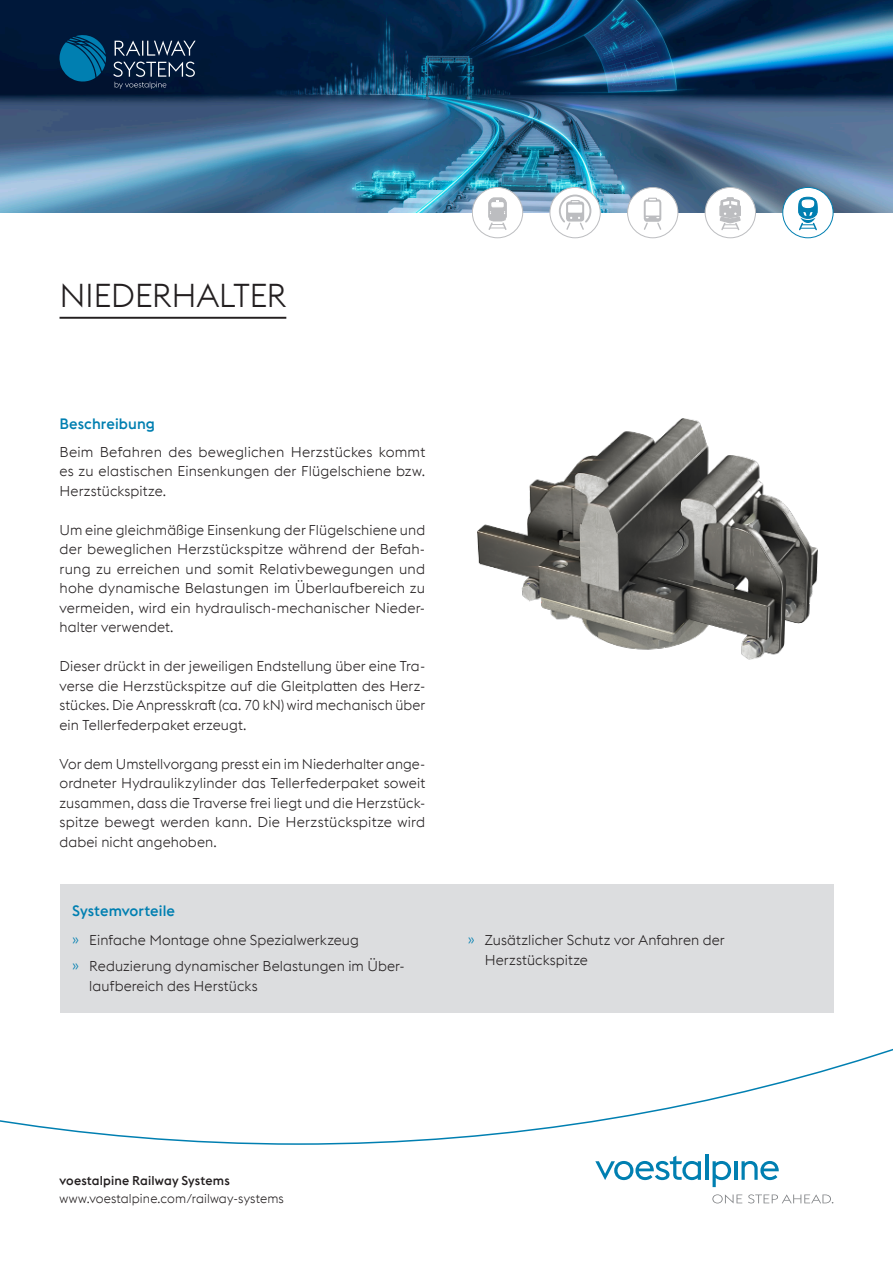
<style>
.page{position:relative;width:893px;height:1263px;background:#fff}
.page>*{position:absolute;margin:0;border:0;box-sizing:border-box;transform-origin:0 0}
.HL-1-schwarz{font:300 33px "voestalpine";letter-spacing:-.015em;color:#231f20}
.Sub-HL-2-boe-Spalten{font:500 15px "voestalpine";letter-spacing:.005em;color:#007fb1}
.Sub-HL-2-boe{font:500 15px "voestalpine";letter-spacing:.005em;color:#007fb1}
.Copy{font:300 14.25px/19.5px "voestalpine";letter-spacing:.01em;color:#231f20;text-align:justify}
.t1{font:300 12.75px "voestalpine";letter-spacing:.01em;color:#231f20}
.t2{font:500 12.75px "voestalpine";letter-spacing:.01em;color:#231f20}
.s1{color:#007fb1}
</style>
<div class="page">
<svg style="left:0;top:1048px;width:893px;height:97px"></svg>
<svg style="left:595px;top:1156px;width:106px;height:24px"></svg>
<hr style="left:705px;top:1154px;width:3px;height:26px;background:#007fb1">
<svg style="left:713px;top:1161px;width:18px;height:26px"></svg>
<hr style="left:734px;top:1161px;width:3px;height:19px;background:#007fb1">
<svg style="left:741px;top:1161px;width:38px;height:19px"></svg>
<svg style="left:712px;top:1194px;width:30px;height:9px"></svg>
<svg style="left:748px;top:1194px;width:85px;height:9px"></svg>
<img style="left:0;top:0;width:893px;height:213px">
<svg style="left:59px;top:34px;width:47px;height:48px;background:#005985"></svg>
<svg style="left:115px;top:41px;width:81px;height:15px"></svg>
<svg style="left:113px;top:62px;width:82px;height:27px;background:#273954"></svg>
<div style="left:60px;top:884px;width:773px;height:128px;background:#dcdddf"></div>
<hr style="left:60px;top:317px;width:226px;height:2px;background:#231f20">
<img style="left:477px;top:419px;width:340px;height:240px">
<div style="left:472px;top:187px;width:51px;height:51px;background:#fff;border-radius:50%"></div>
<div style="left:472px;top:187px;width:51px;height:51px;border:1px solid #bcbdc0;border-radius:50%"></div>
<svg style="left:488px;top:197px;width:19px;height:33px"></svg>
<div style="left:550px;top:187px;width:50px;height:51px;background:#fff;border-radius:50%"></div>
<div style="left:550px;top:187px;width:51px;height:51px;border:1px solid #bcbdc0;border-radius:50%"></div>
<svg style="left:558px;top:194px;width:34px;height:37px"></svg>
<div style="left:628px;top:187px;width:50px;height:51px;background:#fff;border-radius:50%"></div>
<div style="left:627px;top:187px;width:51px;height:51px;border:1px solid #bcbdc0;border-radius:50%"></div>
<svg style="left:643px;top:198px;width:19px;height:32px"></svg>
<div style="left:705px;top:187px;width:50px;height:51px;background:#fff;border-radius:50%"></div>
<div style="left:705px;top:187px;width:51px;height:51px;border:1px solid #bcbdc0;border-radius:50%"></div>
<svg style="left:720px;top:197px;width:21px;height:33px"></svg>
<div style="left:783px;top:187px;width:50px;height:51px;background:#fff;border-radius:50%"></div>
<div style="left:782px;top:187px;width:51px;height:51px;border:1px solid #007fb1;border-radius:50%"></div>
<svg style="left:798px;top:196px;width:20px;height:35px"></svg>
<p class="HL-1-schwarz" style="left:60px;top:277px;width:228px">NIEDERHALTER</p>
<p class="Sub-HL-2-boe" style="left:60px;top:414px;width:97px">Beschreibung</p>
<p class="Copy" style="left:60px;top:442px;width:367px">Beim Befahren des beweglichen Herzstückes kommt es zu elastischen Einsenkungen der Flügelschiene bzw.<br>Herzstückspitze.</p>
<p class="Copy" style="left:60px;top:520px;width:367px">Um eine gleichmäßige Einsenkung der Flügelschiene und der beweglichen Herzstückspitze während der Befah&shy;rung zu erreichen und somit Relativbewegungen und hohe dynamische Belastungen im Überlaufbereich zu vermeiden, wird ein hydraulisch-mechanischer Nieder&shy;halter verwendet.</p>
<p class="Copy" style="left:60px;top:657px;width:367px">Dieser drückt in der jeweiligen Endstellung über eine Tra&shy;verse die Herzstückspitze auf die Gleitplatten des Herz&shy;stückes. Die Anpresskraft (ca. 70 kN) wird mechanisch über ein Tellerfederpaket erzeugt.</p>
<p class="Copy" style="left:60px;top:754px;width:367px">Vor dem Umstellvorgang presst ein im Niederhalter ange&shy;ordneter Hydraulikzylinder das Tellerfederpaket soweit zusammen, dass die Traverse frei liegt und die Herzstück&shy;spitze bewegt werden kann. Die Herzstückspitze wird dabei nicht angehoben.</p>
<p class="Sub-HL-2-boe-Spalten" style="left:72px;top:901px;width:104px">Systemvorteile</p>
<p class="Copy" style="left:72px;top:931px;width:288px"><span class="s1">»</span> Einfache Montage ohne Spezialwerkzeug</p>
<p class="Copy" style="left:89px;top:956px;width:317px;text-indent:-17px"><span class="s1">»</span> Reduzierung dynamischer Belastungen im Über&shy;laufbereich des Herstücks</p>
<p class="Copy" style="left:485px;top:931px;width:241px;text-indent:-17px"><span class="s1">»</span> Zusätzlicher Schutz vor Anfahren der<br>Herzstückspitze</p>
<p class="t2" style="left:60px;top:1173px;width:172px">voestalpine Railway Systems</p>
<p class="t1" style="left:60px;top:1191px;width:226px">www.voestalpine.com/railway-systems</p>
</div>
